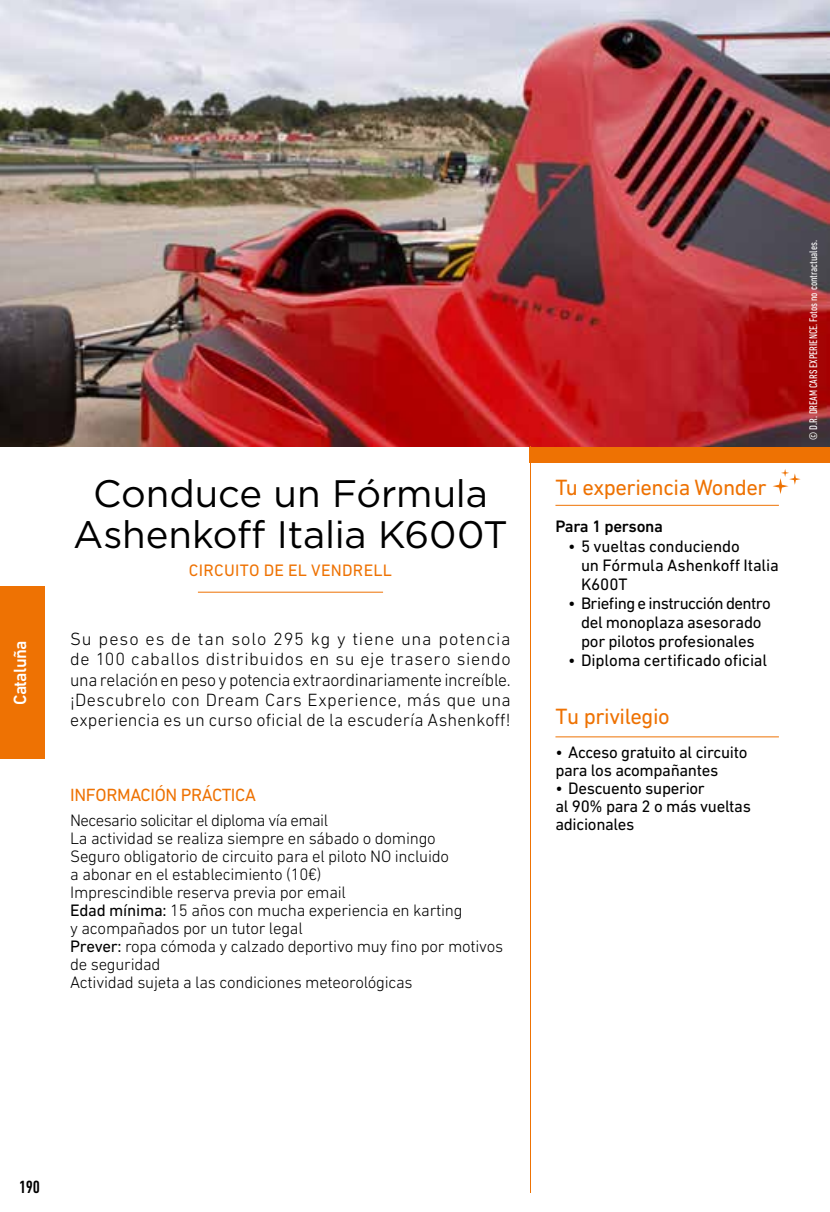
<style>
.page{position:relative;width:830px;height:1212px;background:#fff}
.page>*{position:absolute;margin:0;border:0;box-sizing:border-box;transform-origin:0 0}
.t1{font:38.25px/40.5px "Gotham";letter-spacing:-.005em;color:#000;text-align:center}
.t2{font:22.5px "DIN Next LT Pro";letter-spacing:-.02em;color:#ee7203}
.t3{font:300 18px/20.2px "DIN Next LT Pro";letter-spacing:.005em;color:#000;text-align:justify}
.t4{font:18px "DIN Next LT Pro";letter-spacing:-.02em;color:#ee7203}
.t5{font:500 18px "DIN Next LT Pro";letter-spacing:-.04em;color:#fff}
.t6{font:500 condensed 18px "DIN Next LT Pro";color:#000}
.t7{font:300 16.88px/18px "DIN Next LT Pro";letter-spacing:-.015em;color:#000}
.t8{font:16.88px/19.1px "DIN Next LT Pro";letter-spacing:-.02em;color:#000}
.t9{font:16.88px "DIN Next LT Pro";letter-spacing:.02em;color:#ee7203}
.t10{font:500 16.88px "DIN Next LT Pro";letter-spacing:-.02em;color:#000}
.t11{font:condensed 11.25px "DIN Next LT Pro";color:#fff}
.s1{font-weight:400}
</style>
<div class="page">
<img style="left:0;top:0;width:829px;height:446px">
<div style="left:529px;top:446px;width:300px;height:16px;background:#ee7203"></div>
<div style="left:0;top:587px;width:45px;height:172px;background:#ee7203"></div>
<hr style="left:529px;top:446px;width:1px;height:747px;background:#ee7203">
<hr style="left:555px;top:505px;width:223px;height:1px;background:#ee7203">
<hr style="left:555px;top:736px;width:223px;height:1px;background:#ee7203">
<svg style="left:772px;top:469px;width:28px;height:25px"></svg>
<hr style="left:198px;top:592px;width:185px;height:1px;background:#ee7203">
<p class="t5" style="left:10px;top:705px;width:66px;rotate:-90deg">Cataluña</p>
<h1 class="t1" style="left:73px;top:473px;width:436px">Conduce un Fórmula<br>Ashenkoff Italia K600T</h1>
<p class="t9" style="left:189px;top:560px;width:204px">CIRCUITO DE EL VENDRELL</p>
<p class="t3" style="left:70px;top:628px;width:442px">Su peso es de tan solo 295 kg y tiene una potencia de 100 caballos distribuidos en su eje trasero siendo una relación en peso y potencia extraordinariamente increíble. ¡Descubrelo con Dream Cars Experience, más que una experiencia es un curso oficial de la escudería Ashenkoff!</p>
<p class="t4" style="left:70px;top:785px;width:187px">INFORMACIÓN PRÁCTICA</p>
<p class="t7" style="left:70px;top:811px;width:434px">Necesario solicitar el diploma vía email<br>La actividad se realiza siempre en sábado o domingo<br>Seguro obligatorio de circuito para el piloto NO incluido<br>a abonar en el establecimiento (10€)<br>Imprescindible reserva previa por email<br><span class="s1">Edad mínima:</span> 15 años con mucha experiencia en karting<br>y acompañados por un tutor legal<br><span class="s1">Prever:</span> ropa cómoda y calzado deportivo muy fino por motivos de seguridad<br>Actividad sujeta a las condiciones meteorológicas</p>
<h2 class="t2" style="left:555px;top:475px;width:213px">Tu experiencia Wonder</h2>
<p class="t10" style="left:555px;top:517px;width:109px">Para 1 persona</p>
<p class="t8" style="left:580px;top:536px;width:199px;text-indent:-13px">• 5 vueltas conduciendo<br>un Fórmula Ashenkoff Italia<br>K600T</p>
<p class="t8" style="left:568px;top:593px;width:204px;text-align:center">• Briefing e instrucción dentro del monoplaza asesorado por pilotos profesionales</p>
<p class="t8" style="left:568px;top:651px;width:200px">• Diploma certificado oficial</p>
<h2 class="t2" style="left:555px;top:703px;width:116px">Tu privilegio</h2>
<p class="t8" style="left:555px;top:743px;width:193px;line-height:18px">• Acceso gratuito al circuito para los acompañantes</p>
<p class="t8" style="left:555px;top:779px;width:197px;line-height:18px">• Descuento superior<br>al 90% para 2 o más vueltas adicionales</p>
<p class="t11" style="left:806px;top:440px;width:201px;rotate:-90deg">© D.R. DREAM CARS EXPERIENCE. Fotos no contractuales.</p>
<p class="t6" style="left:19px;top:1176px;width:22px">190</p>
</div>
